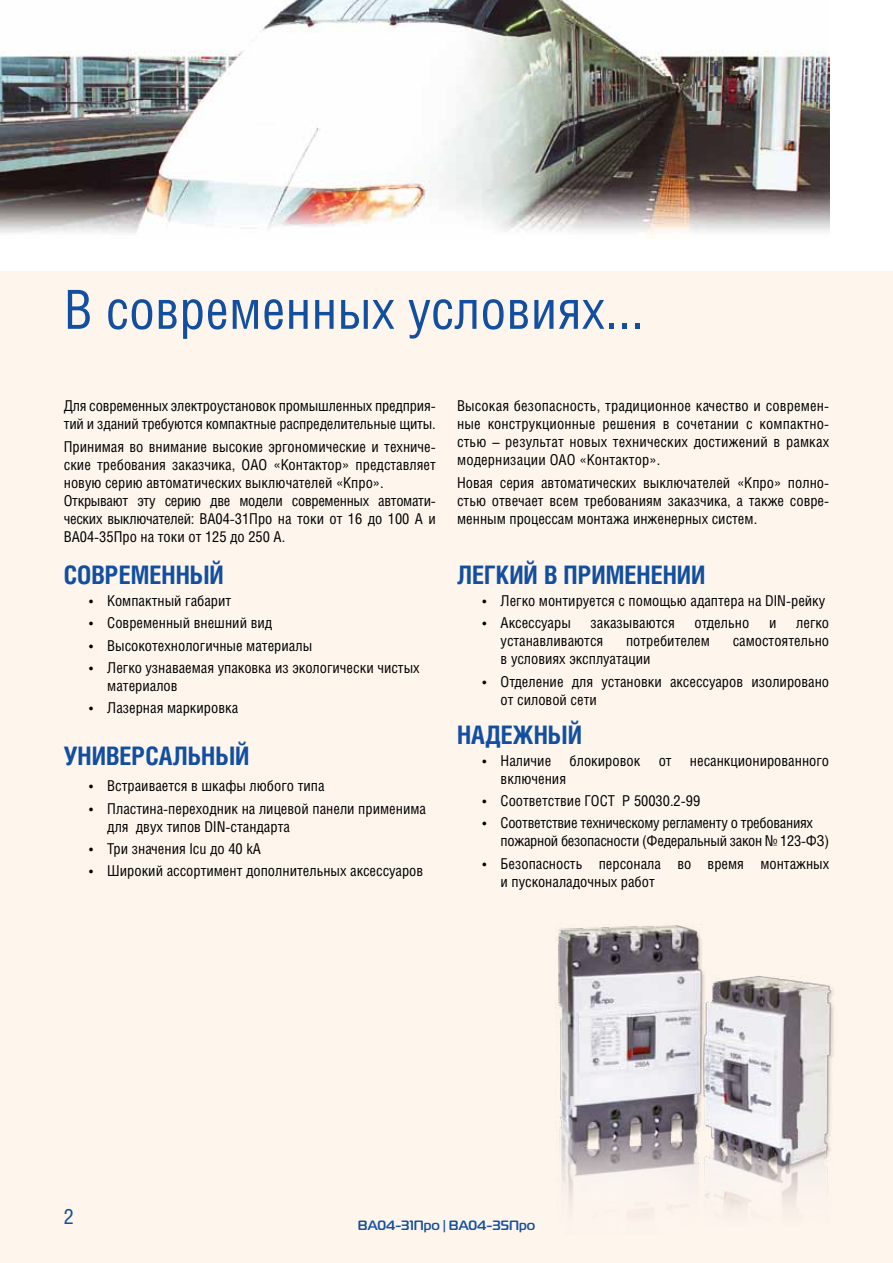
<style>
.page{position:relative;width:893px;height:1263px;background:#fff}
.page>*{position:absolute;margin:0;border:0;box-sizing:border-box;transform-origin:0 0}
.t1{font:54px "Helios Cond";color:#124fa0}
.t2{font:700 25.5px "Helios Cond";color:#124fa0}
.t3{font:21px "Helios Cond";color:#124fa0}
.t4{font:15px/18px "Helios Cond";color:#000}
.t5{font:15px/18px "Helios Cond";letter-spacing:-.02em;color:#000}
.t6{font:500 13.5px "Magistral";color:#124fa0}
</style>
<div class="page">
<div style="left:0;top:271px;width:893px;height:992px;background:#fef5ed"></div>
<img style="left:0;top:0;width:829px;height:238px">
<img style="left:555px;top:925px;width:279px;height:284px">
<h1 class="t1" style="left:64px;top:277px;width:581px">В современных условиях...</h1>
<p class="t4" style="left:64px;top:397px;width:374px">Для современных электроустановок промышленных предприя&shy;тий и зданий требуются компактные распределительные щиты.</p>
<p class="t4" style="left:64px;top:437px;width:374px">Принимая во внимание высокие эргономические и техниче&shy;ские требования заказчика, ОАО «Контактор» представляет новую серию автоматических выключателей «Кпро».<br>Открывают эту серию две модели современных автомати&shy;ческих выключателей: ВА04-31Про на токи от 16 до 100 А и ВА04-35Про на токи от 125 до 250 А.</p>
<h2 class="t2" style="left:64px;top:559px;width:162px">СОВРЕМЕННЫЙ</h2>
<p class="t4" style="left:89px;top:591px;width:144px">• Компактный габарит</p>
<p class="t4" style="left:89px;top:614px;width:184px">• Современный внешний вид</p>
<p class="t4" style="left:89px;top:636px;width:224px">• Высокотехнологичные материалы</p>
<p class="t4" style="left:107px;top:658px;width:314px;text-indent:-18px">• Легко узнаваемая упаковка из экологически чистых материалов</p>
<p class="t4" style="left:89px;top:698px;width:150px">• Лазерная маркировка</p>
<h2 class="t2" style="left:64px;top:740px;width:187px">УНИВЕРСАЛЬНЫЙ</h2>
<p class="t4" style="left:89px;top:777px;width:237px">• Встраивается в шкафы любого типа</p>
<p class="t4" style="left:107px;top:799px;width:320px;text-indent:-18px">• Пластина-переходник на лицевой панели применима для двух типов DIN-стандарта</p>
<p class="t4" style="left:89px;top:839px;width:173px">• Три значения Icu до 40 kA</p>
<p class="t4" style="left:89px;top:861px;width:335px">• Широкий ассортимент дополнительных аксессуаров</p>
<p class="t4" style="left:457px;top:397px;width:374px;text-align:justify">Высокая безопасность, традиционное качество и современ&shy;ные конструкционные решения в сочетании с компактно&shy;стью – результат новых технических достижений в рамках модернизации ОАО «Контактор».</p>
<p class="t4" style="left:457px;top:473px;width:374px;text-align:justify">Новая серия автоматических выключателей «Кпро» полно&shy;стью отвечает всем требованиям заказчика, а также совре&shy;менным процессам монтажа инженерных систем.</p>
<h2 class="t2" style="left:457px;top:559px;width:250px">ЛЕГКИЙ В ПРИМЕНЕНИИ</h2>
<p class="t4" style="left:483px;top:591px;width:344px">• Легко монтируется с помощью адаптера на DIN-рейку</p>
<p class="t4" style="left:483px;top:614px;width:90px">• Аксессуары</p>
<p class="t4" style="left:591px;top:614px;width:86px">заказываются</p>
<p class="t4" style="left:694px;top:614px;width:56px">отдельно</p>
<p class="t4" style="left:769px;top:614px;width:9px">и</p>
<p class="t4" style="left:796px;top:614px;width:34px">легко</p>
<p class="t4" style="left:501px;top:632px;width:104px">устанавливаются</p>
<p class="t4" style="left:626px;top:632px;width:85px">потребителем</p>
<p class="t4" style="left:733px;top:632px;width:98px">самостоятельно</p>
<p class="t4" style="left:501px;top:650px;width:151px">в условиях эксплуатации</p>
<p class="t4" style="left:501px;top:672px;width:330px;text-indent:-18px">• Отделение для установки аксессуаров изолировано от силовой сети</p>
<h2 class="t2" style="left:457px;top:719px;width:126px">НАДЕЖНЫЙ</h2>
<p class="t4" style="left:501px;top:751px;width:330px;text-indent:-18px">• Наличие блокировок от несанкционированного включения</p>
<p class="t4" style="left:483px;top:791px;width:219px">• Соответствие ГОСТ Р 50030.2‑99</p>
<p class="t5" style="left:501px;top:814px;width:330px;text-indent:-18px">• Соответствие техническому регламенту о требованиях пожарной безопасности (Федеральный закон № 123-ФЗ)</p>
<p class="t4" style="left:501px;top:854px;width:330px;text-indent:-18px">• Безопасность персонала во время монтажных и пусконаладочных работ</p>
<h3 class="t3" style="left:64px;top:1204px;width:12px">2</h3>
<p class="t6" style="left:358px;top:1217px;width:179px">ВА04-31Про | ВА04-35Про</p>
</div>
